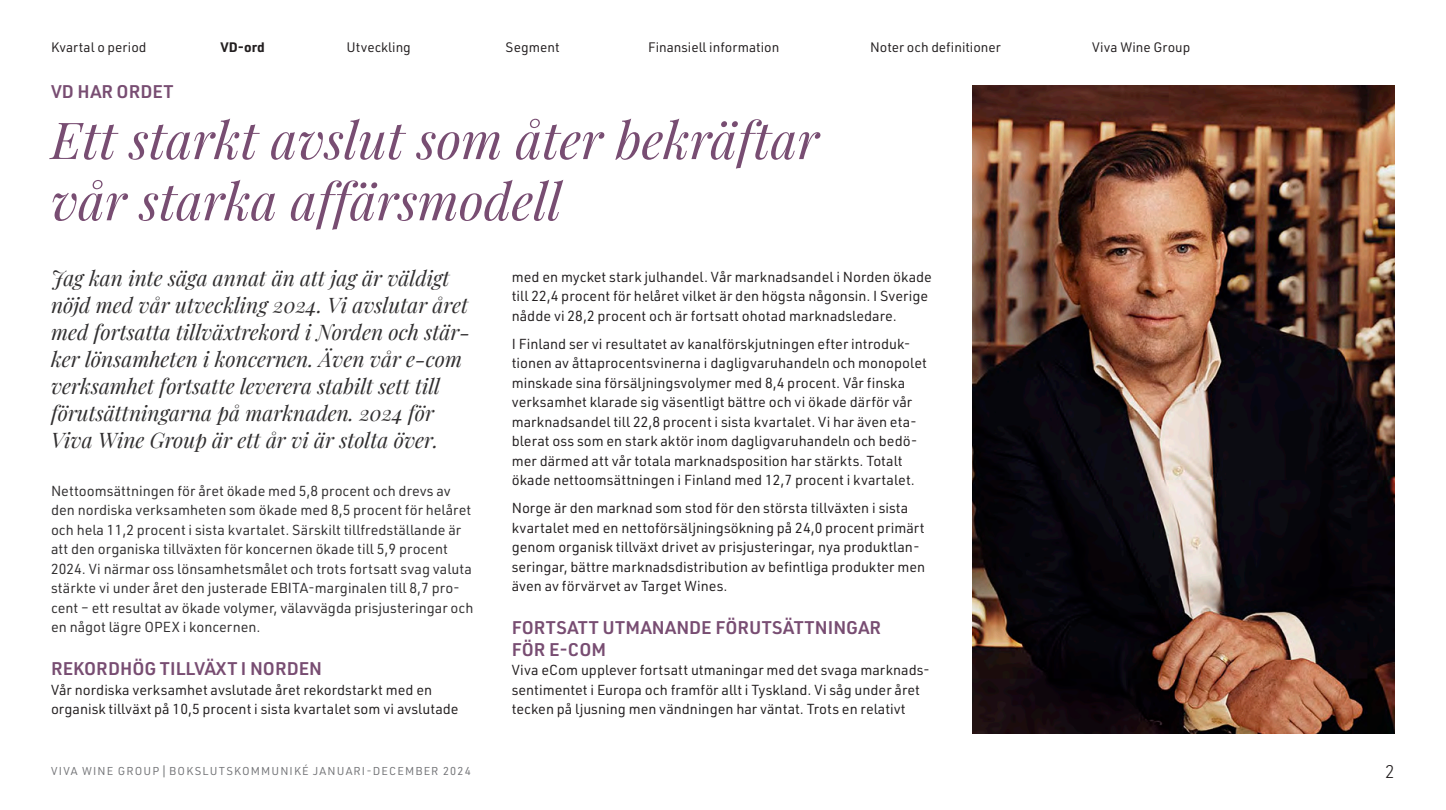
<style>
.page{position:relative;width:1446px;height:810px;background:#fff}
.page>*{position:absolute;margin:0;border:0;box-sizing:border-box;transform-origin:0 0}
.Kvartal_FV_Rubrik_H1_Fairplay_34_pt{font:italic 51px/61.2px "Playfair Display";color:#784d72}
.Kvartal_FV_Ingress_Playfair_14pt_svart{font:italic 21px/27px "Playfair Display";color:#312f30}
.Kvartal_FV_Mellrub_URW_DIN_Demi_Versal_1{font:600 18px/21.6px "URWDIN";color:#784d72}
.t1{font:300 18px "URWDIN";color:#231f20}
.Kvartal_FV_Brödtext_URW_DIN_9_5_13{font:14.25px/19.5px "URWDIN";color:#231f20}
.Kvartal_FV_Brödtext_URW_DIN_9_5_13-2{font:14.25px/19.5px "URWDIN";color:#312f30}
.t2{font:13.5px "URWDIN";color:#231f20}
.t3{font:700 13.5px "URWDIN";color:#231f20}
.t4{font:11.25px "URWDIN";letter-spacing:.1em;color:#737477}
.s1{font-size:13.5px}
</style>
<div class="page">
<img style="left:972px;top:85px;width:423px;height:648px">
<p class="t2" style="left:51px;top:38px;width:97px">Kvartal o period</p>
<p class="t3" style="left:221px;top:37px;width:46px">VD-ord</p>
<p class="t2" style="left:347px;top:38px;width:66px">Utveckling</p>
<p class="t2" style="left:506px;top:38px;width:55px">Segment</p>
<p class="t2" style="left:648px;top:38px;width:133px">Finansiell information</p>
<p class="t2" style="left:870px;top:38px;width:132px">Noter och definitioner</p>
<p class="t2" style="left:1092px;top:38px;width:100px">Viva Wine Group</p>
<p class="Kvartal_FV_Mellrub_URW_DIN_Demi_Versal_1" style="left:51px;top:80px;width:124px">VD HAR ORDET</p>
<p class="Kvartal_FV_Rubrik_H1_Fairplay_34_pt" style="left:51px;top:105px;width:769px">Ett starkt avslut som åter bekräftar vår starka affärsmodell</p>
<p class="Kvartal_FV_Ingress_Playfair_14pt_svart" style="left:51px;top:263px;width:420px">Jag kan inte säga annat än att jag är väldigt nöjd med vår utveckling 2024. Vi avslutar året med fortsatta tillväxtrekord i Norden och stär&shy;ker lönsamheten i koncernen. Även vår e-com verksamhet fortsatte leverera stabilt sett till förutsättningarna på marknaden. 2024 för Viva Wine Group är ett år vi är stolta över.</p>
<p class="Kvartal_FV_Brödtext_URW_DIN_9_5_13-2" style="left:51px;top:481px;width:424px">Nettoomsättningen för året ökade med 5,8 procent och drevs av den nordiska verksamheten som ökade med 8,5 procent för helåret och hela 11,2 procent i sista kvartalet. Särskilt tillfredställande är att den organiska tillväxten för koncernen ökade till 5,9 procent 2024. Vi närmar oss lönsamhetsmålet och trots fortsatt svag valuta stärkte vi under året den justerade EBITA-marginalen till 8,7 pro&shy;cent – ett resultat av ökade volymer, välavvägda prisjusteringar och en något lägre OPEX i koncernen.</p>
<p class="Kvartal_FV_Mellrub_URW_DIN_Demi_Versal_1" style="left:51px;top:657px;width:273px">REKORDHÖG TILLVÄXT I NORDEN</p>
<p class="Kvartal_FV_Brödtext_URW_DIN_9_5_13" style="left:51px;top:680px;width:409px">Vår nordiska verksamhet avslutade året rekordstarkt med en organisk tillväxt på 10,5 procent i sista kvartalet som vi avslutade</p>
<p class="Kvartal_FV_Brödtext_URW_DIN_9_5_13" style="left:512px;top:267px;width:422px">med en mycket stark julhandel. Vår marknadsandel i Norden ökade till 22,4 procent för helåret vilket är den högsta någonsin. I Sverige nådde vi 28,2 procent och är fortsatt ohotad marknadsledare.</p>
<p class="Kvartal_FV_Brödtext_URW_DIN_9_5_13" style="left:512px;top:334px;width:417px">I Finland ser vi resultatet av kanalförskjutningen efter introduk&shy;tionen av åttaprocentsvinerna i dagligvaruhandeln och monopolet minskade sina försäljningsvolymer med 8,4 procent. Vår finska verksamhet klarade sig väsentligt bättre och vi ökade därför vår marknadsandel till 22,8 procent i sista kvartalet. Vi har även eta&shy;blerat oss som en stark aktör inom dagligvaruhandeln och bedö&shy;mer därmed att vår totala marknadsposition har stärkts. Totalt ökade nettoomsättningen i Finland med 12,7 procent i kvartalet.</p>
<p class="Kvartal_FV_Brödtext_URW_DIN_9_5_13" style="left:512px;top:498px;width:415px">Norge är den marknad som stod för den största tillväxten i sista kvartalet med en nettoförsäljningsökning på 24,0 procent primärt genom organisk tillväxt drivet av prisjusteringar, nya produktlan&shy;seringar, bättre marknadsdistribution av befintliga produkter men även av förvärvet av Target Wines.</p>
<p class="Kvartal_FV_Mellrub_URW_DIN_Demi_Versal_1" style="left:512px;top:616px;width:371px">FORTSATT UTMANANDE FÖRUTSÄTTNINGAR<br>FÖR E-COM</p>
<p class="Kvartal_FV_Brödtext_URW_DIN_9_5_13" style="left:512px;top:660px;width:420px">Viva eCom upplever fortsatt utmaningar med det svaga marknads&shy;sentimentet i Europa och framför allt i Tyskland. Vi såg under året tecken på ljusning men vändningen har väntat. Trots en relativt</p>
<p class="t4" style="left:51px;top:764px;width:421px">VIVA WINE GROUP<span class="s1">|</span>BOKSLUTSKOMMUNIKÉ JANUARI-DECEMBER 2024</p>
<p class="t1" style="left:1385px;top:760px;width:11px">2</p>
</div>
